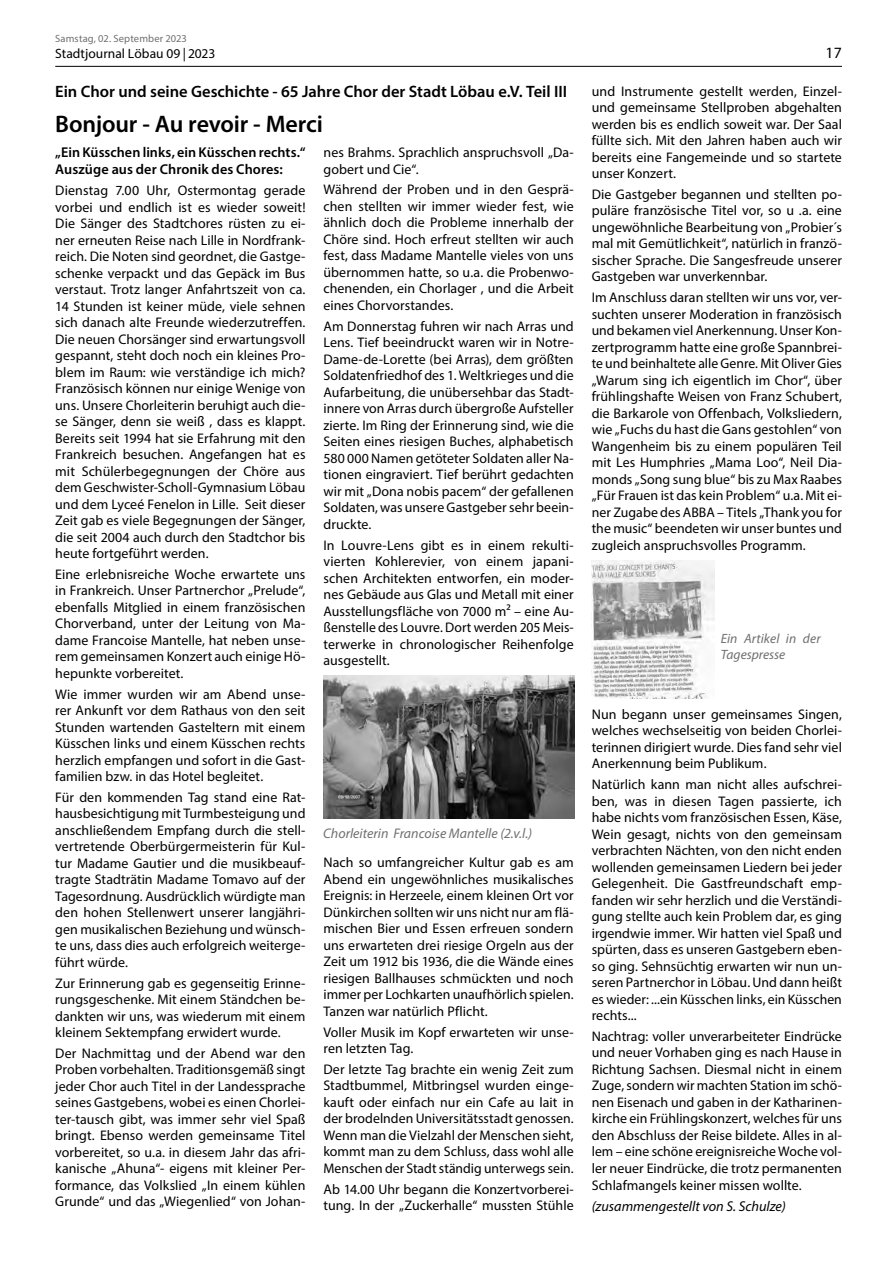
<style>
.page{position:relative;width:893px;height:1263px;background:#fff}
.page>*{position:absolute;margin:0;border:0;box-sizing:border-box;transform-origin:0 0}
.t1{font:600 24px "Myriad Pro";letter-spacing:-.01em;color:#000}
.t2{font:600 16.5px "Myriad Pro";letter-spacing:-.005em;color:#000}
.t3{font:15.75px "Myriad Pro";color:#000}
.t4{font:600 14.25px/16.8px "Myriad Pro";letter-spacing:.005em;color:#000}
.t5{font:italic 14.25px "Myriad Pro";color:#000}
.t6{font:13.95px/16.5px "Myriad Pro";letter-spacing:.005em;color:#000;text-align:justify}
.t7{font:italic 13.95px "Myriad Pro";color:#706f6f}
.t8{font:italic 13.5px/16.8px "Myriad Pro";letter-spacing:.005em;color:#706f6f}
.t9{font:13.5px "Myriad Pro";color:#000}
.t10{font:10.5px "Myriad Pro";letter-spacing:.015em;color:#706f6f}
</style>
<div class="page">
<hr style="left:55px;top:66px;width:787px;height:1px;background:#000">
<img style="left:323px;top:675px;width:251px;height:144px">
<img style="left:591px;top:560px;width:124px;height:139px">
<p class="t10" style="left:55px;top:32px;width:133px">Samstag, 02. September 2023</p>
<p class="t9" style="left:55px;top:45px;width:162px">Stadtjournal Löbau 09 | 2023</p>
<p class="t2" style="left:55px;top:81px;width:513px">Ein Chor und seine Geschichte - 65 Jahre Chor der Stadt Löbau e.V. Teil III</p>
<h1 class="t1" style="left:55px;top:109px;width:269px">Bonjour - Au revoir - Merci</h1>
<p class="t4" style="left:55px;top:144px;width:252px">„Ein Küsschen links, ein Küsschen rechts.“<br>Auszüge aus der Chronik des Chores:</p>
<p class="t6" style="left:55px;top:182px;width:252px">Dienstag 7.00 Uhr, Ostermontag gerade vorbei und endlich ist es wieder soweit!<br>Die Sänger des Stadtchores rüsten zu ei&shy;ner erneuten Reise nach Lille in Nordfrank&shy;reich. Die Noten sind geordnet, die Gastge&shy;schenke verpackt und das Gepäck im Bus verstaut. Trotz langer Anfahrtszeit von ca.<br>14 Stunden ist keiner müde, viele sehnen sich danach alte Freunde wiederzutreffen.<br>Die neuen Chorsänger sind erwartungsvoll gespannt, steht doch noch ein kleines Pro&shy;blem im Raum: wie verständige ich mich?<br>Französisch können nur einige Wenige von uns. Unsere Chorleiterin beruhigt auch die&shy;se Sänger, denn sie weiß , dass es klappt.<br>Bereits seit 1994 hat sie Erfahrung mit den Frankreich besuchen. Angefangen hat es mit Schülerbegegnungen der Chöre aus dem Geschwister-Scholl-Gymnasium Löbau und dem Lyceé Fenelon in Lille. Seit dieser Zeit gab es viele Begegnungen der Sänger, die seit 2004 auch durch den Stadtchor bis heute fortgeführt werden.</p>
<p class="t6" style="left:55px;top:566px;width:252px">Eine erlebnisreiche Woche erwartete uns in Frankreich. Unser Partnerchor „Prelude“, ebenfalls Mitglied in einem französischen Chorverband, unter der Leitung von Ma&shy;dame Francoise Mantelle, hat neben unse&shy;rem gemeinsamen Konzert auch einige Hö&shy;hepunkte vorbereitet.</p>
<p class="t6" style="left:55px;top:685px;width:252px">Wie immer wurden wir am Abend unse&shy;rer Ankunft vor dem Rathaus von den seit Stunden wartenden Gasteltern mit einem Küsschen links und einem Küsschen rechts herzlich empfangen und sofort in die Gast&shy;familien bzw. in das Hotel begleitet.</p>
<p class="t6" style="left:55px;top:789px;width:252px">Für den kommenden Tag stand eine Rat&shy;hausbesichtigung mit Turmbesteigung und anschließendem Empfang durch die stell&shy;vertretende Oberbürgermeisterin für Kul&shy;tur Madame Gautier und die musikbeauf&shy;tragte Stadträtin Madame Tomavo auf der Tagesordnung. Ausdrücklich würdigte man den hohen Stellenwert unserer langjähri&shy;gen musikalischen Beziehung und wünsch&shy;te uns, dass dies auch erfolgreich weiterge&shy;führt würde.</p>
<p class="t6" style="left:55px;top:974px;width:252px">Zur Erinnerung gab es gegenseitig Erinne&shy;rungsgeschenke. Mit einem Ständchen be&shy;dankten wir uns, was wiederum mit einem kleinem Sektempfang erwidert wurde.</p>
<p class="t6" style="left:55px;top:1045px;width:252px">Der Nachmittag und der Abend war den Proben vorbehalten. Traditionsgemäß singt jeder Chor auch Titel in der Landessprache seines Gastgebens, wobei es einen Chorlei&shy;ter-tausch gibt, was immer sehr viel Spaß bringt. Ebenso werden gemeinsame Titel vorbereitet, so u.a. in diesem Jahr das afri&shy;kanische „Ahuna“- eigens mit kleiner Per&shy;formance, das Volkslied „In einem kühlen Grunde“ und das „Wiegenlied“ von Johan-</p>
<p class="t6" style="left:323px;top:144px;width:252px">nes Brahms. Sprachlich anspruchsvoll „Da&shy;gobert und Cie“.</p>
<p class="t6" style="left:323px;top:181px;width:252px">Während der Proben und in den Gesprä&shy;chen stellten wir immer wieder fest, wie ähnlich doch die Probleme innerhalb der Chöre sind. Hoch erfreut stellten wir auch fest, dass Madame Mantelle vieles von uns übernommen hatte, so u.a. die Probenwo&shy;chenenden, ein Chorlager , und die Arbeit eines Chorvorstandes.</p>
<p class="t6" style="left:323px;top:318px;width:252px">Am Donnerstag fuhren wir nach Arras und Lens. Tief beeindruckt waren wir in Notre-Dame-de-Lorette (bei Arras), dem größten Soldatenfriedhof des 1. Weltkrieges und die Aufarbeitung, die unübersehbar das Stadt&shy;innere von Arras durch übergroße Aufsteller zierte. Im Ring der Erinnerung sind, wie die Seiten eines riesigen Buches, alphabetisch 580 000 Namen getöteter Soldaten aller Na&shy;tionen eingraviert. Tief berührt gedachten wir mit „Dona nobis pacem“ der gefallenen Soldaten, was unsere Gastgeber sehr beein&shy;druckte.</p>
<p class="t6" style="left:323px;top:536px;width:252px">In Louvre-Lens gibt es in einem rekulti&shy;vierten Kohlerevier, von einem japani&shy;schen Architekten entworfen, ein moder&shy;nes Gebäude aus Glas und Metall mit einer Ausstellungsfläche von 7000 m² – eine Au&shy;ßenstelle des Louvre. Dort werden 205 Meis&shy;terwerke in chronologischer Reihenfolge ausgestellt.</p>
<p class="t7" style="left:323px;top:824px;width:210px">Chorleiterin Francoise Mantelle (2.v.l.)</p>
<p class="t6" style="left:323px;top:854px;width:252px">Nach so umfangreicher Kultur gab es am Abend ein ungewöhnliches musikalisches Ereignis: in Herzeele, einem kleinen Ort vor Dünkirchen sollten wir uns nicht nur am flä&shy;mischen Bier und Essen erfreuen sondern uns erwarteten drei riesige Orgeln aus der Zeit um 1912 bis 1936, die die Wände eines riesigen Ballhauses schmückten und noch immer per Lochkarten unaufhörlich spielen.<br>Tanzen war natürlich Pflicht.</p>
<p class="t6" style="left:323px;top:1023px;width:252px">Voller Musik im Kopf erwarteten wir unse&shy;ren letzten Tag.</p>
<p class="t6" style="left:323px;top:1061px;width:252px">Der letzte Tag brachte ein wenig Zeit zum Stadtbummel, Mitbringsel wurden einge&shy;kauft oder einfach nur ein Cafe au lait in der brodelnden Universitätsstadt genossen.<br>Wenn man die Vielzahl der Menschen sieht, kommt man zu dem Schluss, dass wohl alle Menschen der Stadt ständig unterwegs sein.</p>
<p class="t6" style="left:323px;top:1180px;width:252px">Ab 14.00 Uhr begann die Konzertvorberei&shy;tung. In der „Zuckerhalle“ mussten Stühle</p>
<p class="t3" style="left:826px;top:43px;width:18px">17</p>
<p class="t6" style="left:592px;top:82px;width:252px">und Instrumente gestellt werden, Einzel&shy;und gemeinsame Stellproben abgehalten werden bis es endlich soweit war. Der Saal füllte sich. Mit den Jahren haben auch wir bereits eine Fangemeinde und so startete unser Konzert.</p>
<p class="t6" style="left:592px;top:186px;width:252px">Die Gastgeber begannen und stellten po&shy;puläre französische Titel vor, so u .a. eine ungewöhnliche Bearbeitung von „Probier´s mal mit Gemütlichkeit“, natürlich in franzö&shy;sischer Sprache. Die Sangesfreude unserer Gastgeben war unverkennbar.</p>
<p class="t6" style="left:592px;top:289px;width:252px">Im Anschluss daran stellten wir uns vor, ver&shy;suchten unserer Moderation in französisch und bekamen viel Anerkennung. Unser Kon&shy;zertprogramm hatte eine große Spannbrei&shy;te und beinhaltete alle Genre. Mit Oliver Gies „Warum sing ich eigentlich im Chor“, über frühlingshafte Weisen von Franz Schubert, die Barkarole von Offenbach, Volksliedern, wie „Fuchs du hast die Gans gestohlen“ von Wangenheim bis zu einem populären Teil mit Les Humphries „Mama Loo“, Neil Dia&shy;monds „Song sung blue“ bis zu Max Raabes „Für Frauen ist das kein Problem“ u.a. Mit ei&shy;ner Zugabe des ABBA – Titels „Thank you for the music“ beendeten wir unser buntes und zugleich anspruchsvolles Programm.</p>
<p class="t8" style="left:721px;top:629px;width:101px">Ein Artikel in der<br>Tagespresse</p>
<p class="t6" style="left:592px;top:706px;width:252px">Nun begann unser gemeinsames Singen, welches wechselseitig von beiden Chorlei&shy;terinnen dirigiert wurde. Dies fand sehr viel Anerkennung beim Publikum.</p>
<p class="t6" style="left:592px;top:776px;width:252px">Natürlich kann man nicht alles aufschrei&shy;ben, was in diesen Tagen passierte, ich habe nichts vom französischen Essen, Käse, Wein gesagt, nichts von den gemeinsam verbrachten Nächten, von den nicht enden wollenden gemeinsamen Liedern bei jeder Gelegenheit. Die Gastfreundschaft emp&shy;fanden wir sehr herzlich und die Verständi&shy;gung stellte auch kein Problem dar, es ging irgendwie immer. Wir hatten viel Spaß und spürten, dass es unseren Gastgebern eben&shy;so ging. Sehnsüchtig erwarten wir nun un&shy;seren Partnerchor in Löbau. Und dann heißt es wieder: ...ein Küsschen links, ein Küsschen rechts...</p>
<p class="t6" style="left:592px;top:1028px;width:252px">Nachtrag: voller unverarbeiteter Eindrücke und neuer Vorhaben ging es nach Hause in Richtung Sachsen. Diesmal nicht in einem Zuge, sondern wir machten Station im schö&shy;nen Eisenach und gaben in der Katharinen&shy;kirche ein Frühlingskonzert, welches für uns den Abschluss der Reise bildete. Alles in al&shy;lem – eine schöne ereignisreiche Woche vol&shy;ler neuer Eindrücke, die trotz permanenten Schlafmangels keiner missen wollte.</p>
<p class="t5" style="left:592px;top:1197px;width:195px">(zusammengestellt von S. Schulze)</p>
</div>
